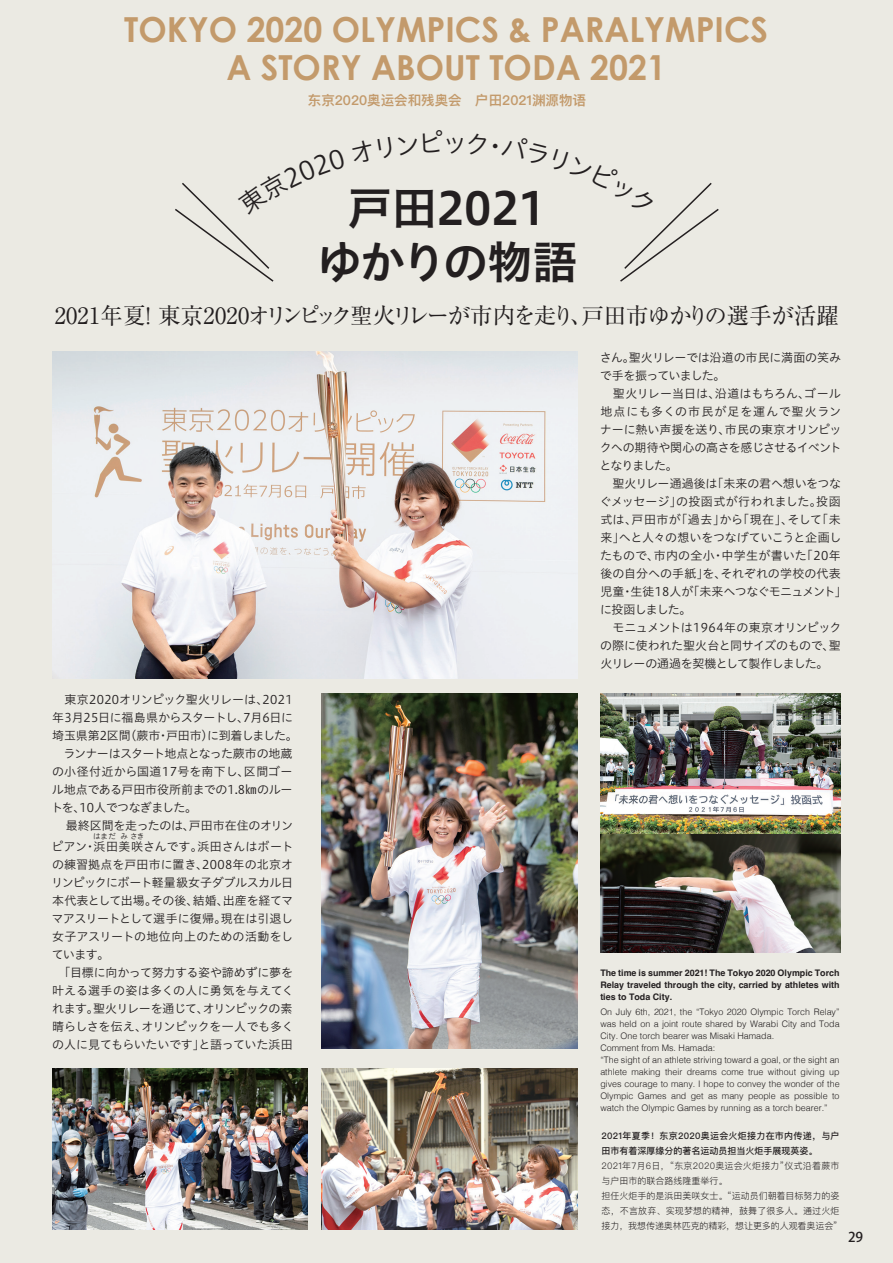
<style>
.page{position:relative;width:893px;height:1263px;background:#ebeae3}
.page>*{position:absolute;margin:0;border:0;box-sizing:border-box;transform-origin:0 0}
.t1{font:45px/53.7px "Hiragino UD Sans Std W6";letter-spacing:-.005em;color:#231f20;text-align:center}
.t2{font:700 34.5px/37.5px "Century Gothic";color:#c39a6b;text-align:center}
.t3{font:22.5px "Ryumin Pro";letter-spacing:-.02em;color:#231f20}
.t4{font:600 13.5px "Ping Fang SC";color:#c39a6b}
.t5{font:500 13.5px "Koz Go Pr 6 N";color:#231f20}
.t6{font:12px/18px "Hiragino UD Sans Std W3";letter-spacing:-.015em;color:#231f20}
.t7{font:300 9px/12px "Helvetica";color:#231f20}
.t8{font:300 9px/15px "Ping Fang SC";color:#231f20}
.t9{font:700 9px/12px "Helvetica";color:#231f20;text-align:justify}
.t10{font:500 9px/15px "Ping Fang SC";letter-spacing:.03em;color:#231f20}
.t11{font:7.5px "Hiragino UD Sans Std W3";letter-spacing:.005em;color:#231f20}
</style>
<div class="page">
<img style="left:52px;top:352px;width:526px;height:326px">
<img style="left:321px;top:693px;width:257px;height:355px">
<img style="left:52px;top:1068px;width:256px;height:161px">
<img style="left:321px;top:1068px;width:257px;height:161px">
<img style="left:600px;top:693px;width:241px;height:260px">
<svg style="left:175px;top:183px;width:99px;height:99px"></svg>
<svg style="left:620px;top:182px;width:99px;height:100px"></svg>
<h2 class="t2" style="left:124px;top:10px;width:645px">TOKYO 2020 OLYMPICS &amp; PARALYMPICS<br>A STORY ABOUT TODA 2021</h2>
<p class="t4" style="left:308px;top:92px;width:280px">东京2020奥运会和残奥会　户田2021渊源物语</p>
<h1 class="t1" style="left:317px;top:179px;width:262px">戸田2021<br>ゆかりの物語</h1>
<h3 class="t3" style="left:55px;top:297px;width:786px">2021年夏! 東京2020オリンピック聖火リレーが市内を走り、戸田市ゆかりの選手が活躍</h3>
<p class="t6" style="left:51px;top:689px;width:248px;text-indent:14px">東京2020オリンピック聖火リレーは、2021年3月25日に福島県からスタートし、7月6日に埼玉県第2区間（蕨市・戸田市）に到着しました。　ランナーはスタート地点となった蕨市の地蔵の小径付近から国道17号を南下し、区間ゴール地点である戸田市役所前までの1.8㎞のルートを、10人でつなぎました。</p>
<p class="t6" style="left:52px;top:814px;width:243px;line-height:21px;text-align:right">最終区間を走ったのは、戸田市在住のオリンピアン・浜田美咲さんです。浜田さんはボート</p>
<p class="t6" style="left:51px;top:854px;width:244px">の練習拠点を戸田市に置き、2008年の北京オリンピックにボート軽量級女子ダブルスカル日本代表として出場。その後、結婚、出産を経てママアスリートとして選手に復帰。現在は引退し女子アスリートの地位向上のための活動をしています。<br>　「目標に向かって努力する姿や諦めずに夢を叶える選手の姿は多くの人に勇気を与えてくれます。聖火リレーを通じて、オリンピックの素晴らしさを伝え、オリンピックを一人でも多くの人に見てもらいたいです」と語っていた浜田</p>
<p class="t11" style="left:93px;top:830px;width:53px">はまだ みさき</p>
<p class="t6" style="left:599px;top:348px;width:249px">さん。聖火リレーでは沿道の市民に満面の笑みで手を振っていました。<br>　聖火リレー当日は、沿道はもちろん、ゴール地点にも多くの市民が足を運んで聖火ランナーに熱い声援を送り、市民の東京オリンピックへの期待や関心の高さを感じさせるイベントとなりました。<br>　聖火リレー通過後は「未来の君へ想いをつなぐメッセージ」の投函式が行われました。投函式は、戸田市が「過去」から「現在」、そして「未来」へと人々の想いをつなげていこうと企画したもので、市内の全小・中学生が書いた「20年後の自分への手紙」を、それぞれの学校の代表児童・生徒18人が「未来へつなぐモニュメント」に投函しました。<br>　モニュメントは1964年の東京オリンピックの際に使われた聖火台と同サイズのもので、聖火リレーの通過を契機として製作しました。</p>
<p class="t9" style="left:600px;top:967px;width:241px">The time is summer 2021! The Tokyo 2020 Olympic Torch Relay traveled through the city, carried by athletes with ties to Toda City.</p>
<p class="t7" style="left:600px;top:1005px;width:241px">On July 6th, 2021, the “Tokyo 2020 Olympic Torch Relay” was held on a joint route shared by Warabi City and Toda City. One torch bearer was Misaki Hamada.<br>Comment from Ms. Hamada:<br>“The sight of an athlete striving toward a goal, or the sight an athlete making their dreams come true without giving up gives courage to many. I hope to convey the wonder of the Olympic Games and get as many people as possible to watch the Olympic Games by running as a torch bearer.”</p>
<p class="t10" style="left:602px;top:1128px;width:240px">2021年夏季！东京2020奥运会火炬接力在市内传递，与户田市有着深厚缘分的著名运动员担当火炬手展现英姿。</p>
<p class="t8" style="left:602px;top:1158px;width:240px">2021年7月6日，“东京2020奥运会火炬接力”仪式沿着蕨市与户田市的联合路线隆重举行。<br>担任火炬手的是浜田美咲女士。“运动员们朝着目标努力的姿态，不言放弃、实现梦想的精神，鼓舞了很多人。通过火炬接力，我想传递奥林匹克的精彩，想让更多的人观看奥运会”</p>
<p class="t5" style="left:848px;top:1229px;width:17px">29</p>
</div>
